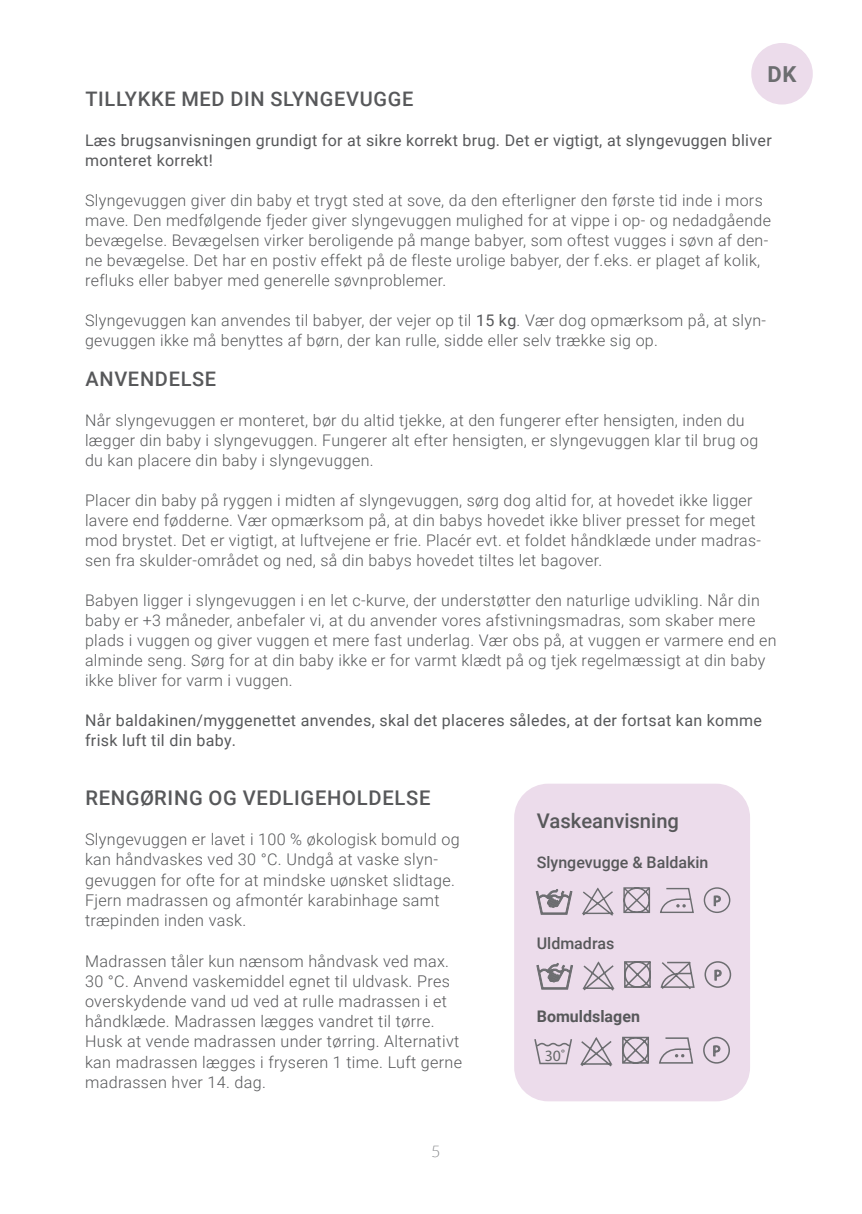
<style>
.page{position:relative;width:862px;height:1214px;background:#fff}
.page>*{position:absolute;margin:0;border:0;box-sizing:border-box;transform-origin:0 0}
.t1{font:700 22px "Roboto";color:#6c6d70}
.t2{font:500 20.2px "Roboto";letter-spacing:.035em;color:#57585a}
.t3{font:500 20.2px "Roboto";color:#57585a}
.t4{font:500 20px "Roboto";letter-spacing:.035em;color:#57585a}
.t5{font:300 16.2px/20.2px "Roboto";letter-spacing:.02em;color:#57585a}
.t6{font:300 16px/20px "Roboto";letter-spacing:.02em;color:#57585a}
.t7{font:16px/20px "Roboto";letter-spacing:.02em;color:#57585a}
.t8{font:500 16px "Roboto";color:#57585a}
.t9{font:700 16px "Roboto";color:#57585a}
.t10{font:300 16px "Lato";color:#808285}
.t11{font:15.8px "Myriad Pro";color:#666969}
.t12{font:15px "Myriad Pro";color:#666969}
.t13{font:14.8px "Myriad Pro";color:#666969}
.t14{font:14.4px "Myriad Pro";color:#666969;scale:1.04 1}
.s1{font-weight:400}
</style>
<div class="page">
<div style="left:514px;top:783px;width:236px;height:318px;background:#ecdceb;border-radius:34px"></div>
<div style="left:751px;top:43px;width:62px;height:61px;background:#ecdceb;border-radius:50%"></div>
<div style="left:704px;top:961px;width:27px;height:26px;border:2px solid #6c6d70;border-radius:50%"></div>
<svg style="left:624px;top:961px;width:27px;height:27px"></svg>
<svg style="left:582px;top:961px;width:33px;height:30px"></svg>
<svg style="left:536px;top:963px;width:37px;height:26px"></svg>
<div style="left:704px;top:887px;width:26px;height:25px;border:1px solid #6c6d70;border-radius:50%"></div>
<svg style="left:623px;top:887px;width:28px;height:26px"></svg>
<svg style="left:582px;top:887px;width:32px;height:29px"></svg>
<svg style="left:536px;top:889px;width:36px;height:25px"></svg>
<svg style="left:660px;top:961px;width:35px;height:28px"></svg>
<svg style="left:660px;top:887px;width:34px;height:26px"></svg>
<svg style="left:534px;top:1039px;width:38px;height:25px"></svg>
<div style="left:703px;top:1036px;width:27px;height:27px;border:2px solid #6c6d70;border-radius:50%"></div>
<svg style="left:622px;top:1036px;width:27px;height:28px"></svg>
<svg style="left:580px;top:1037px;width:33px;height:30px"></svg>
<svg style="left:659px;top:1037px;width:35px;height:27px"></svg>
<h1 class="t1" style="left:767px;top:59px;width:31px">DK</h1>
<p class="t4" style="left:85px;top:85px;width:329px">TILLYKKE MED DIN SLYNGEVUGGE</p>
<p class="t7" style="left:85px;top:130px;width:688px">Læs brugsanvisningen grundigt for at sikre korrekt brug. Det er vigtigt, at slyngevuggen bliver monteret korrekt!</p>
<p class="t6" style="left:85px;top:190px;width:687px">Slyngevuggen giver din baby et trygt sted at sove, da den efterligner den første tid inde i mors mave. Den medfølgende fjeder giver slyngevuggen mulighed for at vippe i op- og nedadgående bevægelse. Bevægelsen virker beroligende på mange babyer, som oftest vugges i søvn af den&shy;ne bevægelse. Det har en postiv effekt på de fleste urolige babyer, der f.eks. er plaget af kolik, refluks eller babyer med generelle søvnproblemer.</p>
<p class="t6" style="left:85px;top:310px;width:682px">Slyngevuggen kan anvendes til babyer, der vejer op til <span class="s1">15 kg</span>. Vær dog opmærksom på, at slyn&shy;gevuggen ikke må benyttes af børn, der kan rulle, sidde eller selv trække sig op.</p>
<p class="t4" style="left:85px;top:365px;width:132px">ANVENDELSE</p>
<p class="t6" style="left:85px;top:410px;width:675px">Når slyngevuggen er monteret, bør du altid tjekke, at den fungerer efter hensigten, inden du lægger din baby i slyngevuggen. Fungerer alt efter hensigten, er slyngevuggen klar til brug og du kan placere din baby i slyngevuggen.</p>
<p class="t6" style="left:85px;top:490px;width:677px">Placer din baby på ryggen i midten af slyngevuggen, sørg dog altid for, at hovedet ikke ligger lavere end fødderne. Vær opmærksom på, at din babys hovedet ikke bliver presset for meget mod brystet. Det er vigtigt, at luftvejene er frie. Placér evt. et foldet håndklæde under madras&shy;sen fra skulder-området og ned, så din babys hovedet tiltes let bagover.</p>
<p class="t6" style="left:85px;top:590px;width:693px">Babyen ligger i slyngevuggen i en let c-kurve, der understøtter den naturlige udvikling. Når din baby er +3 måneder, anbefaler vi, at du anvender vores afstivningsmadras, som skaber mere plads i vuggen og giver vuggen et mere fast underlag. Vær obs på, at vuggen er varmere end en alminde seng. Sørg for at din baby ikke er for varmt klædt på og tjek regelmæssigt at din baby ikke bliver for varm i vuggen.</p>
<p class="t7" style="left:85px;top:710px;width:678px">Når baldakinen/myggenettet anvendes, skal det placeres således, at der fortsat kan komme frisk luft til din baby.</p>
<p class="t2" style="left:85px;top:783px;width:347px">RENGØRING OG VEDLIGEHOLDELSE</p>
<p class="t5" style="left:85px;top:828px;width:376px">Slyngevuggen er lavet i 100 % økologisk bomuld og kan håndvaskes ved 30 °C. Undgå at vaske slyn&shy;gevuggen for ofte for at mindske uønsket slidtage.<br>Fjern madrassen og afmontér karabinhage samt træpinden inden vask.</p>
<p class="t5" style="left:85px;top:949px;width:378px">Madrassen tåler kun nænsom håndvask ved max.<br>30 °C. Anvend vaskemiddel egnet til uldvask. Pres overskydende vand ud ved at rulle madrassen i et håndklæde. Madrassen lægges vandret til tørre.<br>Husk at vende madrassen under tørring. Alternativt kan madrassen lægges i fryseren 1 time. Luft gerne madrassen hver 14. dag.</p>
<p class="t10" style="left:431px;top:1141px;width:11px">5</p>
<p class="t3" style="left:537px;top:806px;width:144px">Vaskeanvisning</p>
<p class="t8" style="left:537px;top:851px;width:173px">Slyngevugge &amp; Baldakin</p>
<p class="t8" style="left:537px;top:931px;width:79px">Uldmadras</p>
<p class="t9" style="left:537px;top:1004px;width:105px">Bomuldslagen</p>
<p class="t14" style="left:713px;top:891px;width:9px">P</p>
<p class="t13" style="left:714px;top:966px;width:9px">P</p>
<p class="t11" style="left:545px;top:1045px;width:22px">30˚</p>
<p class="t12" style="left:712px;top:1041px;width:9px">P</p>
</div>
